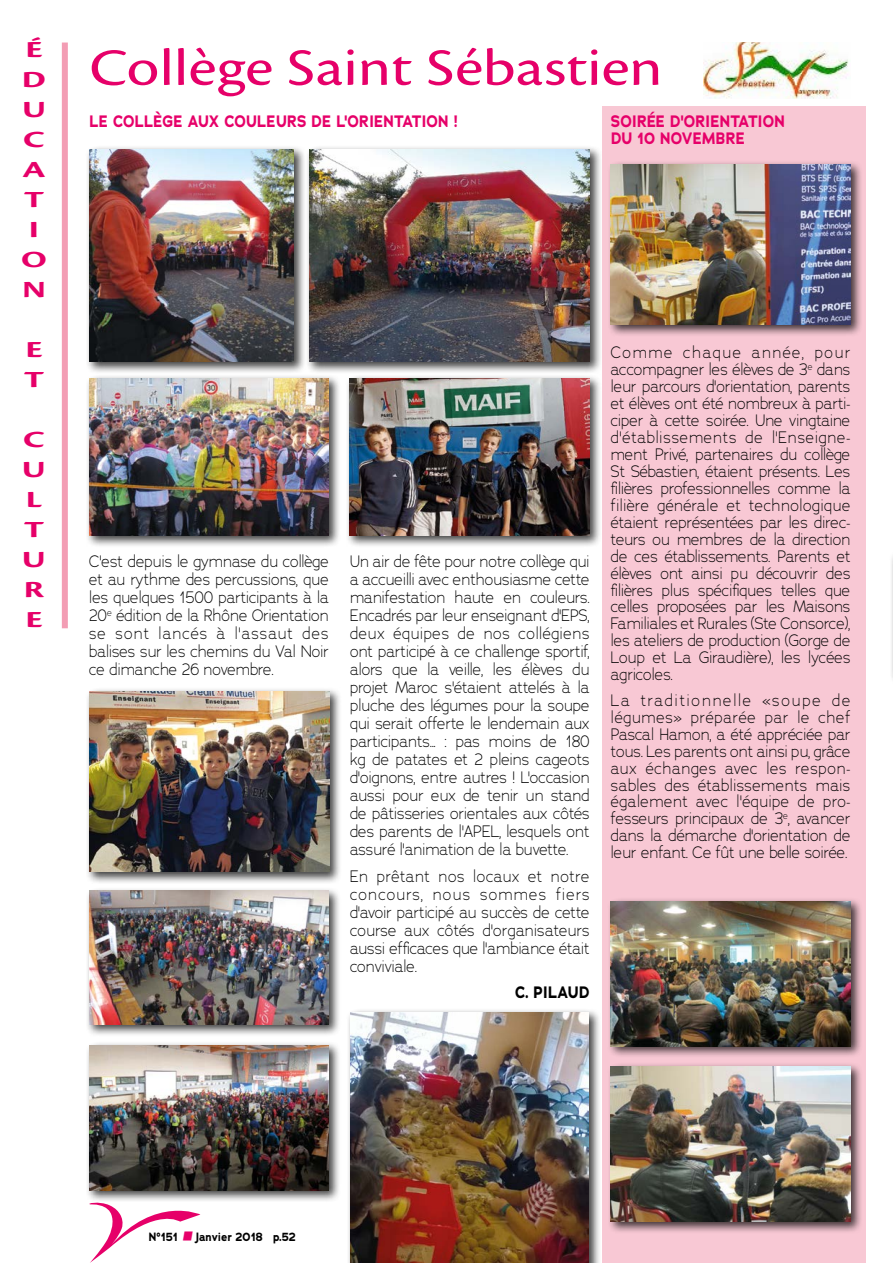
<style>
.page{position:relative;width:893px;height:1263px;background:#fff}
.page>*{position:absolute;margin:0;border:0;box-sizing:border-box;transform-origin:0 0}
.t1{font:54px "Cronos Pro";color:#e60069;scale:1.2 1}
.t2{font:700 24px/30px "Cronos Pro";color:#e60069;scale:1.5 1}
.t3{font:300 16.5px/17px "Adrianna";color:#000;text-align:justify;scale:.9 1}
.t4{font:700 16.5px/16.5px "Adrianna";letter-spacing:.015em;color:#e60069;scale:.9 1}
.t5{font:700 16.5px "Adrianna";letter-spacing:.015em;color:#000;scale:.9 1}
.t6{font:700 12px "Adrianna";color:#000;scale:.9 1}
</style>
<div class="page">
<div style="left:602px;top:106px;width:263px;height:1157px;background:#f8c8d4"></div>
<div style="left:62px;top:43px;width:6px;height:585px;background:#f39db4"></div>
<img style="left:704px;top:43px;width:145px;height:55px">
<hr style="left:889px;top:549px;width:4px;height:137px;background:#fafafa">
<hr style="left:892px;top:553px;width:1px;height:120px;background:#fff">
<div style="left:607px;top:897px;width:256px;height:162px;background:#000;opacity:.75"></div>
<img style="left:611px;top:901px;width:239px;height:145px">
<div style="left:607px;top:160px;width:256px;height:177px;background:#000;opacity:.75"></div>
<img style="left:611px;top:164px;width:239px;height:160px">
<div style="left:607px;top:1062px;width:256px;height:172px;background:#000;opacity:.75"></div>
<img style="left:611px;top:1067px;width:239px;height:155px">
<div style="left:86px;top:1041px;width:255px;height:162px;background:#000;opacity:.75"></div>
<img style="left:89px;top:1045px;width:240px;height:146px">
<div style="left:86px;top:887px;width:255px;height:149px;background:#000;opacity:.75"></div>
<img style="left:89px;top:891px;width:240px;height:133px">
<div style="left:86px;top:145px;width:220px;height:229px;background:#000;opacity:.75"></div>
<img style="left:89px;top:149px;width:205px;height:213px">
<div style="left:86px;top:374px;width:255px;height:174px;background:#000;opacity:.75"></div>
<img style="left:89px;top:378px;width:240px;height:158px">
<div style="left:346px;top:374px;width:256px;height:174px;background:#000;opacity:.75"></div>
<img style="left:349px;top:378px;width:241px;height:158px">
<div style="left:86px;top:687px;width:256px;height:197px;background:#000;opacity:.75"></div>
<img style="left:89px;top:691px;width:241px;height:181px">
<div style="left:306px;top:145px;width:296px;height:229px;background:#000;opacity:.75"></div>
<img style="left:309px;top:149px;width:281px;height:213px">
<div style="left:346px;top:1008px;width:255px;height:255px;background:#000;opacity:.75"></div>
<img style="left:350px;top:1012px;width:239px;height:251px">
<svg style="left:86px;top:1194px;width:114px;height:69px"></svg>
<h2 class="t2" style="left:21px;top:35px;width:19px;text-align:center">É<br>D<br>U<br>C<br>A<br>T<br>I<br>O<br>N</h2>
<h2 class="t2" style="left:24px;top:335px;width:15px">E<br>T</h2>
<h2 class="t2" style="left:22px;top:425px;width:18px">C<br>U<br>L<br>T<br>U<br>R<br>E</h2>
<h1 class="t1" style="left:89px;top:37px;width:479px">Collège Saint Sébastien</h1>
<p class="t4" style="left:89px;top:113px;width:411px">LE COLLÈGE AUX COULEURS DE L'ORIENTATION !</p>
<p class="t4" style="left:611px;top:113px;width:195px">SOIRÉE D'ORIENTATION<br>DU 10 NOVEMBRE</p>
<p class="t3" style="left:89px;top:552px;width:268px;line-height:18px">C'est depuis le gymnase du collège et au rythme des percussions, que les quelques 1500 participants à la 20<sup>e</sup> édition de la Rhône Orientation se sont lancés à l'assaut des balises sur les chemins du Val Noir ce dimanche 26 novembre.</p>
<p class="t3" style="left:350px;top:552px;width:268px;line-height:18px">Un air de fête pour notre collège qui a accueilli avec enthousiasme cette manifestation haute en couleurs.<br>Encadrés par leur enseignant d'EPS, deux équipes de nos collégiens ont participé à ce challenge sportif, alors que la veille, les élèves du projet Maroc s'étaient attelés à la pluche des légumes pour la soupe qui serait offerte le lendemain aux participants... : pas moins de 180 kg de patates et 2 pleins cageots d'oignons, entre autres ! L'occasion aussi pour eux de tenir un stand de pâtisseries orientales aux côtés des parents de l'APEL, lesquels ont assuré l'animation de la buvette.</p>
<p class="t3" style="left:350px;top:867px;width:268px;line-height:18px">En prêtant nos locaux et notre concours, nous sommes fiers d'avoir participé au succès de cette course aux côtés d'organisateurs aussi efficaces que l'ambiance était conviviale.</p>
<p class="t5" style="left:515px;top:982px;width:84px">C. PILAUD</p>
<p class="t3" style="left:611px;top:344px;width:268px">Comme chaque année, pour accompagner les élèves de 3<sup>e</sup> dans leur parcours d'orientation, parents et élèves ont été nombreux à parti&shy;ciper à cette soirée. Une vingtaine d'établissements de l'Enseigne&shy;ment Privé, partenaires du collège St Sébastien, étaient présents. Les filières professionnelles comme la filière générale et technologique étaient représentées par les direc&shy;teurs ou membres de la direction de ces établissements. Parents et élèves ont ainsi pu découvrir des filières plus spécifiques telles que celles proposées par les Maisons Familiales et Rurales (Ste Consorce), les ateliers de production (Gorge de Loup et La Giraudière), les lycées agricoles.</p>
<p class="t3" style="left:611px;top:691px;width:268px">La traditionnelle «soupe de légumes» préparée par le chef Pascal Hamon, a été appréciée par tous. Les parents ont ainsi pu, grâce aux échanges avec les respon&shy;sables des établissements mais également avec l'équipe de pro&shy;fesseurs principaux de 3<sup>e</sup>, avancer dans la démarche d'orientation de leur enfant. Ce fût une belle soirée.</p>
<p class="t6" style="left:149px;top:1229px;width:34px">N°151</p>
<p class="t6" style="left:196px;top:1229px;width:113px">Janvier 2018 p.52</p>
</div>
